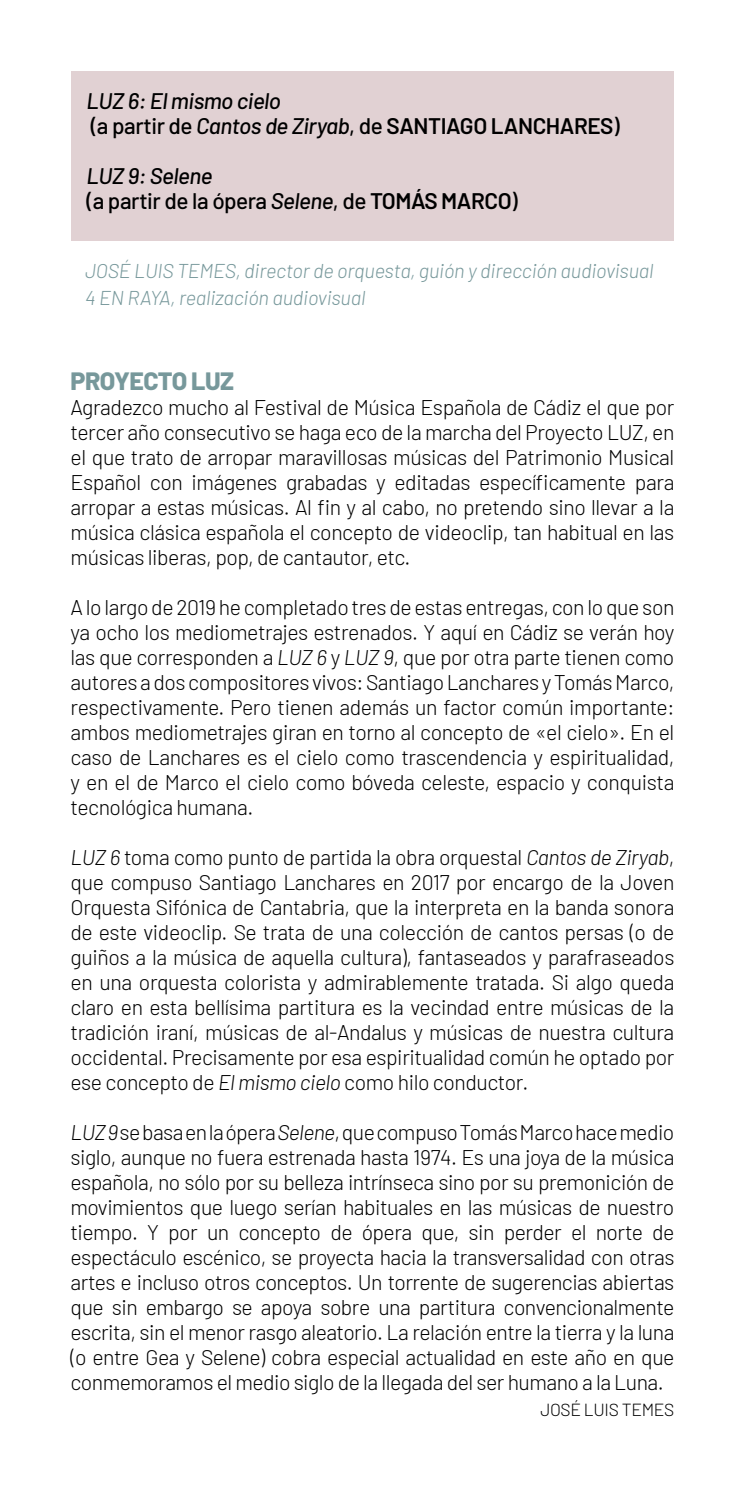
<style>
.page{position:relative;width:745px;height:1489px;background:#fff}
.page>*{position:absolute;margin:0;border:0;box-sizing:border-box;transform-origin:0 0}
.t1{font:800 25px "Barlow";letter-spacing:-.02em;color:#77989b}
.t2{font:italic 500 22.5px/25px "Barlow";letter-spacing:-.02em;color:#000}
.t3{font:500 22.5px/25px "Barlow";letter-spacing:-.02em;color:#000}
.t4{font:300 21.25px/25px "Barlow";letter-spacing:-.02em;color:#000;text-align:justify}
.t5{font:italic 300 20px/26.5px "Barlow";letter-spacing:-.01em;color:#77989b}
.t6{font:300 17.5px "Barlow";letter-spacing:-.02em;color:#000}
.s1{font-style:normal}
.s2{font-weight:600;font-style:normal}
.s3{font-style:italic}
.s4{font-weight:600}
</style>
<div class="page">
<div style="left:71px;top:71px;width:602px;height:169px;background:#e1d1d3"></div>
<p class="t2" style="left:87px;top:87px;width:534px">LUZ 6: El mismo cielo<br><span class="s1">(a partir de</span> Cantos de Ziryab<span class="s1">, de</span> <span class="s2">SANTIAGO LANCHARES</span><span class="s1">)</span></p>
<p class="t3" style="left:87px;top:162px;width:432px"><span class="s3">LUZ 9: Selene<br></span>(a partir de la ópera <span class="s3">Selene</span>, de <span class="s4">TOMÁS MARCO</span>)</p>
<p class="t5" style="left:85px;top:256px;width:569px">JOSÉ LUIS TEMES, director de orquesta, guión y dirección audiovisual<br>4 EN RAYA, realización audiovisual</p>
<p class="t1" style="left:70px;top:362px;width:165px">PROYECTO LUZ</p>
<p class="t4" style="left:70px;top:393px;width:605px">Agradezco mucho al Festival de Música Española de Cádiz el que por tercer año consecutivo se haga eco de la marcha del Proyecto LUZ, en el que trato de arropar maravillosas músicas del Patrimonio Musical Español con imágenes grabadas y editadas específicamente para arropar a estas músicas. Al fin y al cabo, no pretendo sino llevar a la música clásica española el concepto de videoclip, tan habitual en las músicas liberas, pop, de cantautor, etc.</p>
<p class="t4" style="left:70px;top:593px;width:605px">A lo largo de 2019 he completado tres de estas entregas, con lo que son ya ocho los mediometrajes estrenados. Y aquí en Cádiz se verán hoy las que corresponden a <span class="s3">LUZ 6</span> y <span class="s3">LUZ 9</span>, que por otra parte tienen como autores a dos compositores vivos: Santiago Lanchares y Tomás Marco, respectivamente. Pero tienen además un factor común importante: ambos mediometrajes giran en torno al concepto de «el cielo». En el caso de Lanchares es el cielo como trascendencia y espiritualidad, y en el de Marco el cielo como bóveda celeste, espacio y conquista tecnológica humana.</p>
<p class="t4" style="left:70px;top:843px;width:605px"><span class="s3">LUZ 6</span> toma como punto de partida la obra orquestal <span class="s3">Cantos de Ziryab</span>, que compuso Santiago Lanchares en 2017 por encargo de la Joven Orquesta Sifónica de Cantabria, que la interpreta en la banda sonora de este videoclip. Se trata de una colección de cantos persas (o de guiños a la música de aquella cultura), fantaseados y parafraseados en una orquesta colorista y admirablemente tratada. Si algo queda claro en esta bellísima partitura es la vecindad entre músicas de la tradición iraní, músicas de al-Andalus y músicas de nuestra cultura occidental. Precisamente por esa espiritualidad común he optado por ese concepto de <span class="s3">El mismo cielo</span> como hilo conductor.</p>
<p class="t4" style="left:70px;top:1118px;width:605px"><span class="s3">LUZ 9</span> se basa en la ópera <span class="s3">Selene</span>, que compuso Tomás Marco hace medio siglo, aunque no fuera estrenada hasta 1974. Es una joya de la música española, no sólo por su belleza intrínseca sino por su premonición de movimientos que luego serían habituales en las músicas de nuestro tiempo. Y por un concepto de ópera que, sin perder el norte de espectáculo escénico, se proyecta hacia la transversalidad con otras artes e incluso otros conceptos. Un torrente de sugerencias abiertas que sin embargo se apoya sobre una partitura convencionalmente escrita, sin el menor rasgo aleatorio. La relación entre la tierra y la luna (o entre Gea y Selene) cobra especial actualidad en este año en que conmemoramos el medio siglo de la llegada del ser humano a la Luna.</p>
<p class="t6" style="left:540px;top:1396px;width:135px">JOSÉ LUIS TEMES</p>
</div>
